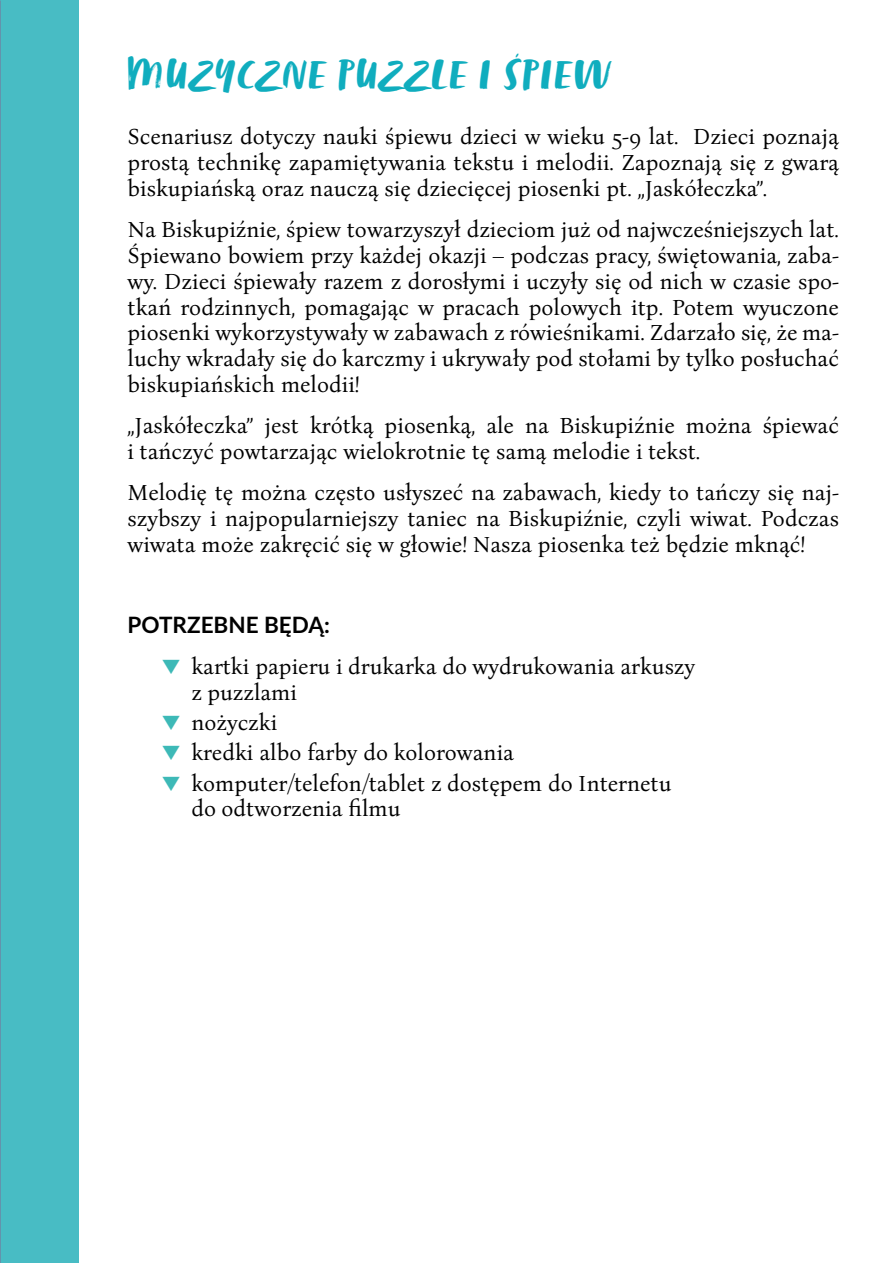
<style>
.page{position:relative;width:893px;height:1263px;background:#fff}
.page>*{position:absolute;margin:0;border:0;box-sizing:border-box;transform-origin:0 0}
.t1{font:42px "Zooja Pro";letter-spacing:.075em;color:#10adbe}
.t2{font:22.5px/25.8px "Bona Nova";color:#000;text-align:justify}
.t3{font:700 22.5px "Lato";color:#000}
.s1{color:#3db9b7}
</style>
<div class="page">
<div style="left:0;top:0;width:79px;height:1263px;background:#48bcc4"></div>
<h1 class="t1" style="left:128px;top:49px;width:483px">MUZYCZNE PUZZLE I ŚPIEW</h1>
<p class="t2" style="left:128px;top:124px;width:712px">Scenariusz dotyczy nauki śpiewu dzieci w wieku 5-9 lat. Dzieci poznają prostą technikę zapamiętywania tekstu i melodii. Zapoznają się z gwarą biskupiańską oraz nauczą się dziecięcej piosenki pt. „Jaskółeczka”.</p>
<p class="t2" style="left:128px;top:217px;width:713px">Na Biskupiźnie, śpiew towarzyszył dzieciom już od najwcześniejszych lat.<br>Śpiewano bowiem przy każdej okazji – podczas pracy, świętowania, zaba&shy;wy. Dzieci śpiewały razem z dorosłymi i uczyły się od nich w czasie spo&shy;tkań rodzinnych, pomagając w pracach polowych itp. Potem wyuczone piosenki wykorzystywały w zabawach z rówieśnikami. Zdarzało się, że ma&shy;luchy wkradały się do karczmy i ukrywały pod stołami by tylko posłuchać biskupiańskich melodii!</p>
<p class="t2" style="left:128px;top:413px;width:713px">„Jaskółeczka” jest krótką piosenką, ale na Biskupiźnie można śpiewać i tańczyć powtarzając wielokrotnie tę samą melodie i tekst.</p>
<p class="t2" style="left:128px;top:480px;width:713px">Melodię tę można często usłyszeć na zabawach, kiedy to tańczy się naj&shy;szybszy i najpopularniejszy taniec na Biskupiźnie, czyli wiwat. Podczas wiwata może zakręcić się w głowie! Nasza piosenka też będzie mknąć!</p>
<p class="t3" style="left:128px;top:609px;width:204px">POTRZEBNE BĘDĄ:</p>
<p class="t2" style="left:191px;top:654px;width:505px;text-indent:-30px"><span class="s1">▼</span> kartki papieru i drukarka do wydrukowania arkuszy z puzzlami</p>
<p class="t2" style="left:162px;top:710px;width:117px"><span class="s1">▼</span> nożyczki</p>
<p class="t2" style="left:162px;top:740px;width:354px"><span class="s1">▼</span> kredki albo farby do kolorowania</p>
<p class="t2" style="left:191px;top:770px;width:482px;text-indent:-30px"><span class="s1">▼</span> komputer/telefon/tablet z dostępem do Internetu do odtworzenia filmu</p>
</div>
